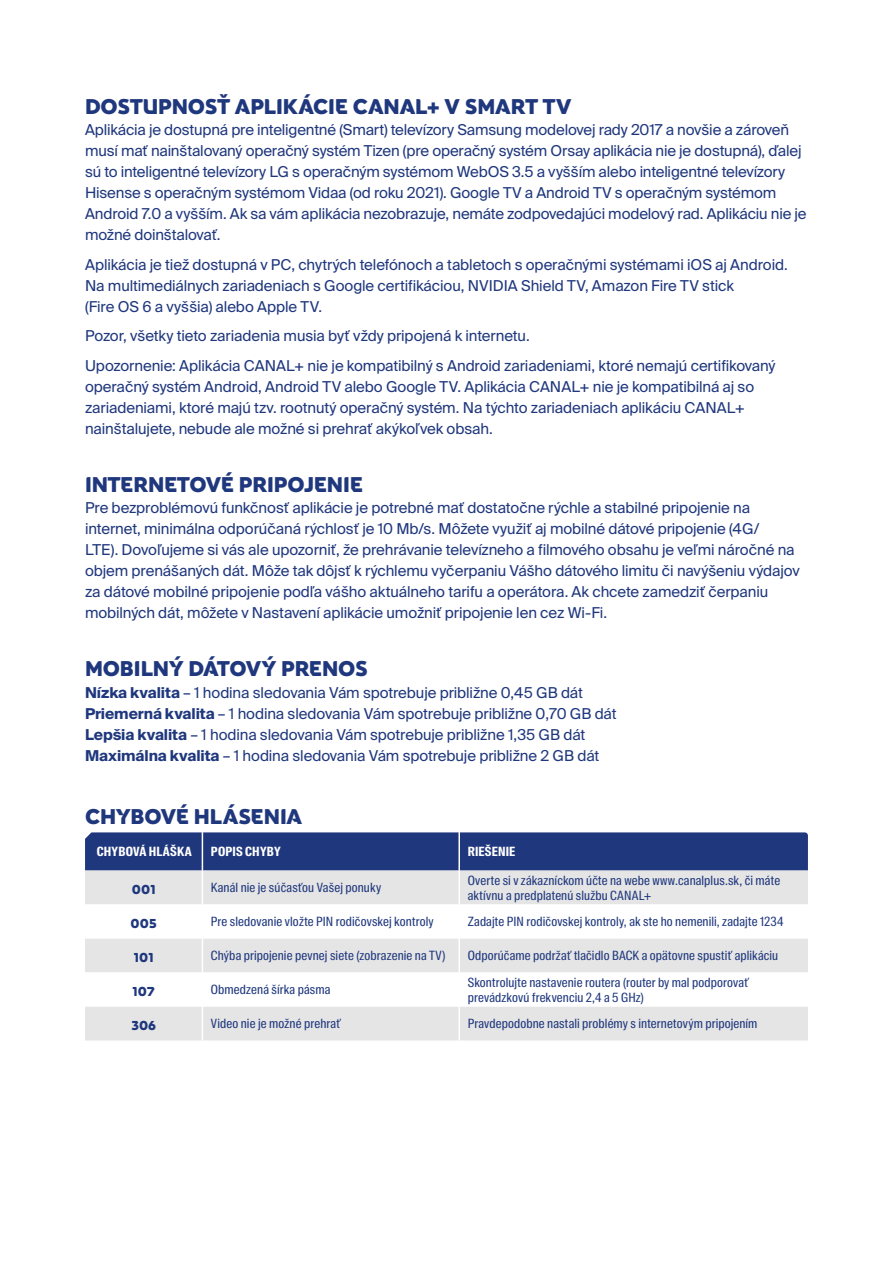
<style>
.page{position:relative;width:893px;height:1263px;background:#fff}
.page>*{position:absolute;margin:0;border:0;box-sizing:border-box;transform-origin:0 0}
.t1{font:21px "M7 Sans";letter-spacing:-.005em;color:#1f377d}
.t2{font:15px/21px "Suisse Intl";letter-spacing:-.01em;color:#1f377d}
.t3{font:12.75px/15px "Suisse Intl Cond";letter-spacing:.01em;color:#1f377d}
.t4{font:700 12.75px "Suisse Intl Cond";letter-spacing:.015em;color:#fff}
.t5{font:12.75px "M7 Sans";letter-spacing:.01em;color:#1f377d}
.s1{font-weight:700}
</style>
<div class="page">
<div style="left:85px;top:832px;width:723px;height:38px;background:#1f377d"></div>
<div style="left:85px;top:870px;width:723px;height:170px;background:#e5e5e5"></div>
<svg style="left:85px;top:904px;width:723px;height:102px"></svg>
<hr style="left:202px;top:832px;width:1px;height:38px;background:#fff">
<hr style="left:458px;top:832px;width:2px;height:38px;background:#fff">
<hr style="left:202px;top:870px;width:1px;height:34px;background:#fff">
<hr style="left:458px;top:870px;width:2px;height:34px;background:#fff">
<hr style="left:202px;top:904px;width:1px;height:34px;background:#fff">
<hr style="left:458px;top:904px;width:2px;height:34px;background:#fff">
<hr style="left:202px;top:938px;width:1px;height:34px;background:#fff">
<hr style="left:458px;top:938px;width:2px;height:34px;background:#fff">
<hr style="left:202px;top:972px;width:1px;height:34px;background:#fff">
<hr style="left:458px;top:972px;width:2px;height:34px;background:#fff">
<hr style="left:202px;top:1006px;width:1px;height:34px;background:#fff">
<hr style="left:458px;top:1006px;width:2px;height:34px;background:#fff">
<h1 class="t1" style="left:85px;top:91px;width:488px">DOSTUPNOSŤ APLIKÁCIE CANAL+ V SMART TV</h1>
<p class="t2" style="left:85px;top:120px;width:723px">Aplikácia je dostupná pre inteligentné (Smart) televízory Samsung modelovej rady 2017 a novšie a zároveň musí mať nainštalovaný operačný systém Tizen (pre operačný systém Orsay aplikácia nie je dostupná), ďalej sú to inteligentné televízory LG s operačným systémom WebOS 3.5 a vyšším alebo inteligentné televízory Hisense s operačným systémom Vidaa (od roku 2021). Google TV a Android TV s operačným systémom Android 7.0 a vyšším. Ak sa vám aplikácia nezobrazuje, nemáte zodpovedajúci modelový rad. Aplikáciu nie je možné doinštalovať.</p>
<p class="t2" style="left:85px;top:254px;width:704px">Aplikácia je tiež dostupná v PC, chytrých telefónoch a tabletoch s operačnými systémami iOS aj Android.<br>Na multimediálnych zariadeniach s Google certifikáciou, NVIDIA Shield TV, Amazon Fire TV stick<br>(Fire OS 6 a vyššia) alebo Apple TV.</p>
<p class="t2" style="left:85px;top:321px;width:692px;line-height:29.5px">Pozor, všetky tieto zariadenia musia byť vždy pripojená k internetu.<br>Upozornenie: Aplikácia CANAL+ nie je kompatibilný s Android zariadeniami, ktoré nemajú certifikovaný</p>
<p class="t2" style="left:85px;top:376px;width:671px">operačný systém Android, Android TV alebo Google TV. Aplikácia CANAL+ nie je kompatibilná aj so zariadeniami, ktoré majú tzv. rootnutý operačný systém. Na týchto zariadeniach aplikáciu CANAL+ nainštalujete, nebude ale možné si prehrať akýkoľvek obsah.</p>
<h1 class="t1" style="left:85px;top:469px;width:279px">INTERNETOVÉ PRIPOJENIE</h1>
<p class="t2" style="left:85px;top:497px;width:716px">Pre bezproblémovú funkčnosť aplikácie je potrebné mať dostatočne rýchle a stabilné pripojenie na internet, minimálna odporúčaná rýchlosť je 10 Mb/s. Môžete využiť aj mobilné dátové pripojenie (4G/<br>LTE). Dovoľujeme si vás ale upozorniť, že prehrávanie televízneho a filmového obsahu je veľmi náročné na objem prenášaných dát. Môže tak dôjsť k rýchlemu vyčerpaniu Vášho dátového limitu či navýšeniu výdajov za dátové mobilné pripojenie podľa vášho aktuálneho tarifu a operátora. Ak chcete zamedziť čerpaniu mobilných dát, môžete v Nastavení aplikácie umožniť pripojenie len cez Wi-Fi.</p>
<h1 class="t1" style="left:85px;top:653px;width:284px">MOBILNÝ DÁTOVÝ PRENOS</h1>
<p class="t2" style="left:85px;top:683px;width:533px"><span class="s1">Nízka kvalita</span> – 1 hodina sledovania Vám spotrebuje približne 0,45 GB dát <span class="s1">Priemerná kvalita</span> – 1 hodina sledovania Vám spotrebuje približne 0,70 GB dát <span class="s1">Lepšia kvalita</span> – 1 hodina sledovania Vám spotrebuje približne 1,35 GB dát <span class="s1">Maximálna kvalita</span> – 1 hodina sledovania Vám spotrebuje približne 2 GB dát</p>
<h1 class="t1" style="left:85px;top:801px;width:219px">CHYBOVÉ HLÁSENIA</h1>
<p class="t4" style="left:97px;top:844px;width:97px">CHYBOVÁ HLÁŠKA</p>
<p class="t4" style="left:211px;top:844px;width:71px">POPIS CHYBY</p>
<p class="t4" style="left:468px;top:844px;width:49px">RIEŠENIE</p>
<p class="t5" style="left:132px;top:880px;width:25px">001</p>
<p class="t3" style="left:211px;top:880px;width:172px">Kanál nie je súčasťou Vašej ponuky</p>
<p class="t3" style="left:468px;top:873px;width:314px">Overte si v zákazníckom účte na webe www.canalplus.sk, či máte aktívnu a predplatenú službu CANAL+</p>
<p class="t5" style="left:131px;top:914px;width:28px">005</p>
<p class="t3" style="left:211px;top:914px;width:224px">Pre sledovanie vložte PIN rodičovskej kontroly</p>
<p class="t3" style="left:468px;top:914px;width:317px">Zadajte PIN rodičovskej kontroly, ak ste ho nemenili, zadajte 1234</p>
<p class="t5" style="left:134px;top:948px;width:21px">101</p>
<p class="t3" style="left:211px;top:948px;width:236px">Chýba pripojenie pevnej siete (zobrazenie na TV)</p>
<p class="t3" style="left:468px;top:948px;width:312px">Odporúčame podržať tlačidlo BACK a opätovne spustiť aplikáciu</p>
<p class="t5" style="left:133px;top:982px;width:24px">107</p>
<p class="t3" style="left:211px;top:982px;width:121px">Obmedzená šírka pásma</p>
<p class="t3" style="left:468px;top:975px;width:283px">Skontrolujte nastavenie routera (router by mal podporovať prevádzkovú frekvenciu 2,4 a 5 GHz)</p>
<p class="t5" style="left:131px;top:1016px;width:26px">306</p>
<p class="t3" style="left:211px;top:1016px;width:132px">Video nie je možné prehrať</p>
<p class="t3" style="left:468px;top:1016px;width:291px">Pravdepodobne nastali problémy s internetovým pripojením</p>
</div>
